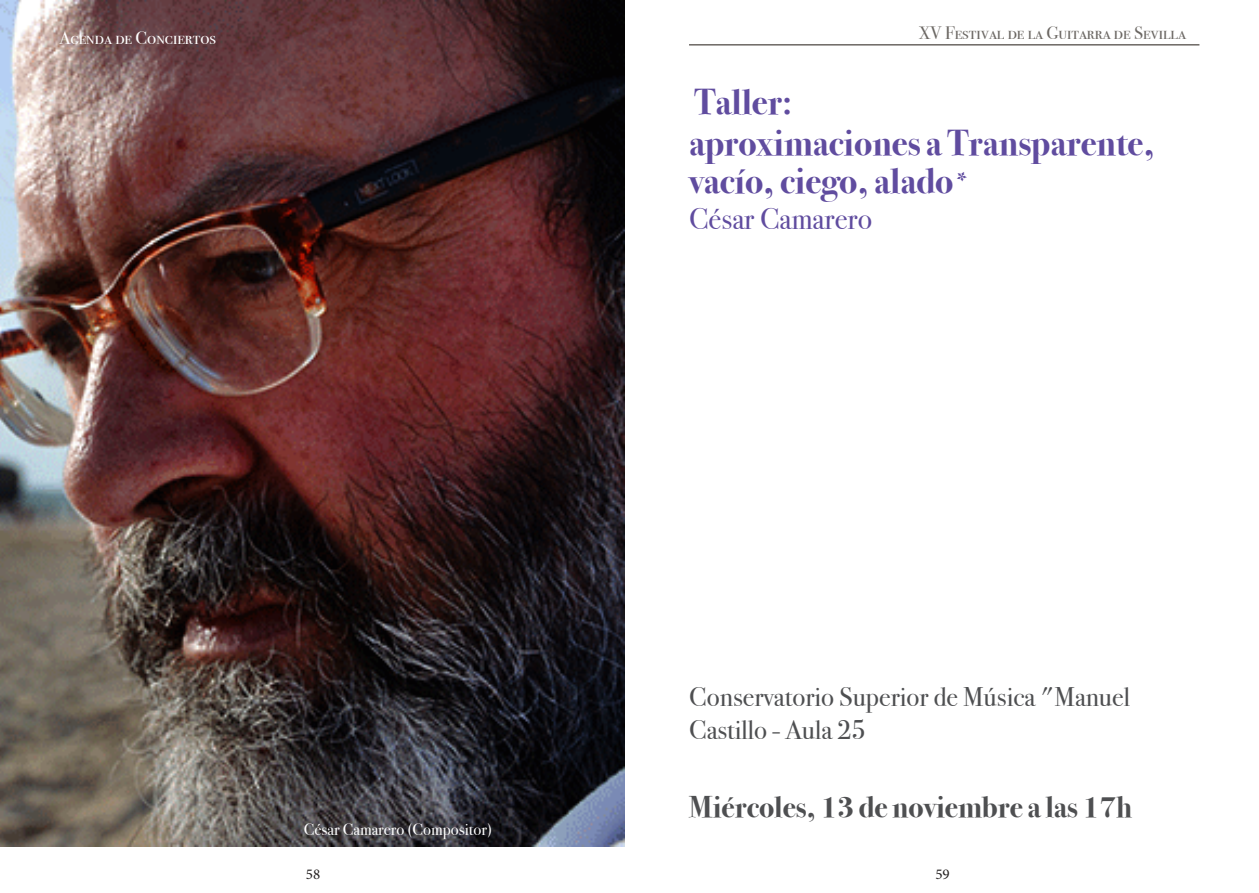
<style>
.page{position:relative;width:1259px;height:893px;background:#fff}
.page>*{position:absolute;margin:0;border:0;box-sizing:border-box;transform-origin:0 0}
.t1{font:700 36px/39.5px "Bodoni Svty Two ITCTT";color:#604c9f}
.t2{font:700 30px "Bodoni Svty Two ITCTT";color:#4e4f51}
.t3{font:30px "Bodoni Svty Two ITCTT";color:#604c9f}
.t4{font:27px/32.4px "Bodoni Svty Two ITCTT";color:#4e4f51}
.t5{font:18px "Bodoni Svty Two SCITCTT";color:#6b6763}
.t6{font:18px "Bodoni Svty Two SCITCTT";color:#fff}
.t7{font:16.5px "Bodoni Svty Two ITCTT";color:#fff}
.t8{font:15px "Minion Pro";color:#221f1f}
.s1{font-weight:400;font-size:30px}
.s2{font-family:"Bodoni 72"}
</style>
<div class="page">
<hr style="left:689px;top:44px;width:510px;height:2px;background:#6b6763">
<img style="left:0;top:0;width:624px;height:846px">
<p class="t6" style="left:60px;top:27px;width:158px">Agenda de Conciertos</p>
<p class="t5" style="left:919px;top:22px;width:268px">XV Festival de la Guitarra de Sevilla</p>
<p class="t1" style="left:689px;top:80px;width:467px">Taller:<br>aproximaciones a Transparente, vacío, ciego, alado<span class="s1">*</span></p>
<p class="t3" style="left:689px;top:194px;width:185px">César Camarero</p>
<p class="t4" style="left:689px;top:678px;width:442px">Conservatorio Superior de Música "Manuel<br>Castillo - Aula 25</p>
<p class="t7" style="left:304px;top:816px;width:190px">César Camarero (Compositor)</p>
<p class="t2" style="left:689px;top:782px;width:444px">Miércoles<span class="s2">,</span> 13 <span class="s2">de</span> noviembre <span class="s2">a las 1</span>7<span class="s2">h</span></p>
<p class="t8" style="left:306px;top:864px;width:16px">58</p>
<p class="t8" style="left:935px;top:864px;width:16px">59</p>
</div>
